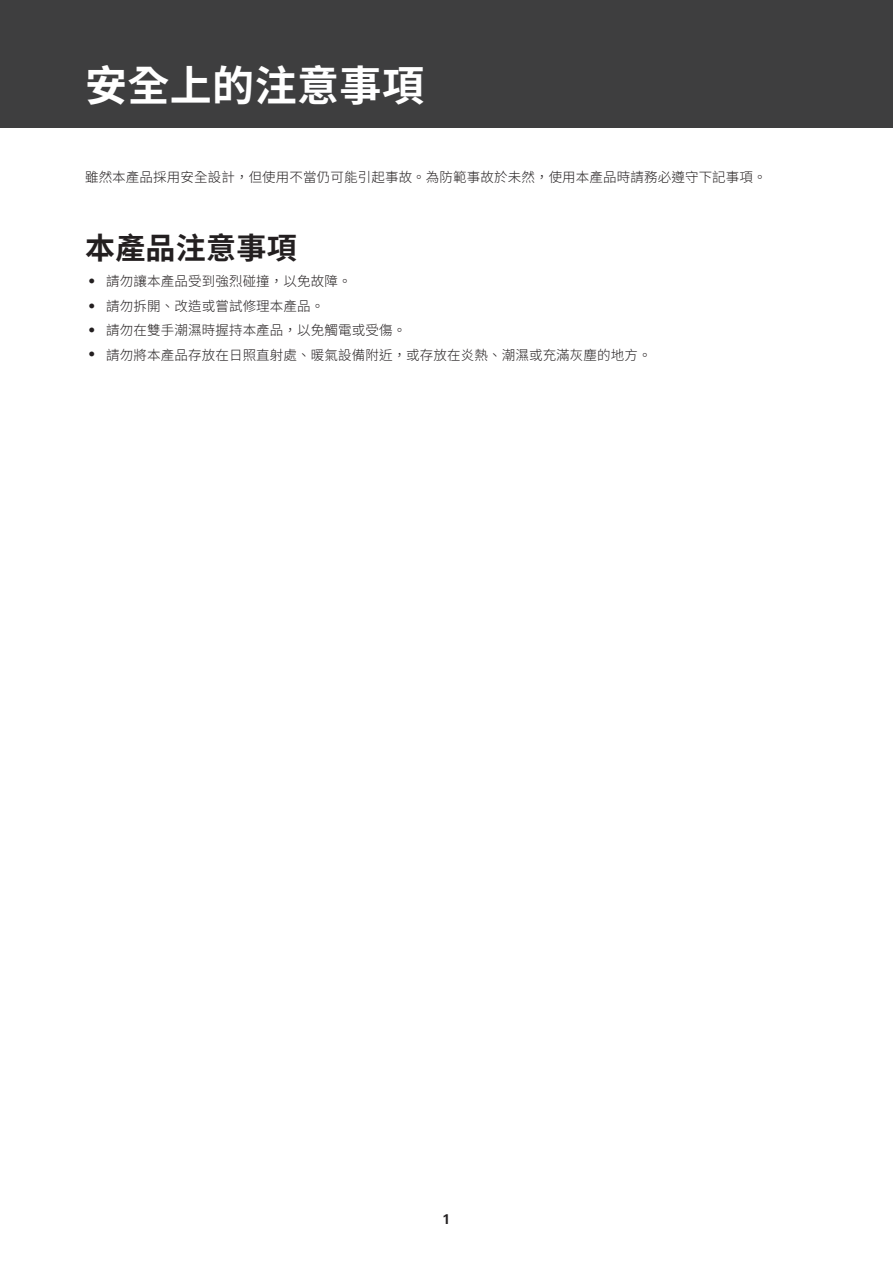
<style>
.page{position:relative;width:893px;height:1263px;background:#fff}
.page>*{position:absolute;margin:0;border:0;box-sizing:border-box;transform-origin:0 0}
.t1{font:700 42px "Source Han Sans TW";letter-spacing:.01em;color:#fff}
.t2{font:700 30px "Source Han Sans TW";letter-spacing:.01em;color:#231f20}
.t3{font:300 13.5px "Source Han Sans TW";letter-spacing:.01em;color:#231f20}
.t4{font:700 13.5px "Univers Next Pro";color:#231f20}
</style>
<div class="page">
<div style="left:0;top:0;width:893px;height:128px;background:#3e3e3f"></div>
<h1 class="t1" style="left:85px;top:62px;width:340px">安全上的注意事項</h1>
<p class="t3" style="left:85px;top:169px;width:683px">雖然本產品採用安全設計，但使用不當仍可能引起事故。為防範事故於未然，使用本產品時請務必遵守下記事項。</p>
<h2 class="t2" style="left:85px;top:231px;width:213px">本產品注意事項</h2>
<p class="t3" style="left:89px;top:274px;width:264px"><sup>●</sup> 請勿讓本產品受到強烈碰撞，以免故障。</p>
<p class="t3" style="left:89px;top:298px;width:237px"><sup>●</sup> 請勿拆開、改造或嘗試修理本產品。</p>
<p class="t3" style="left:89px;top:323px;width:318px"><sup>●</sup> 請勿在雙手潮濕時握持本產品，以免觸電或受傷。</p>
<p class="t3" style="left:89px;top:347px;width:564px"><sup>●</sup> 請勿將本產品存放在日照直射處、暖氣設備附近，或存放在炎熱、潮濕或充滿灰塵的地方。</p>
<p class="t4" style="left:442px;top:1211px;width:10px">1</p>
</div>
